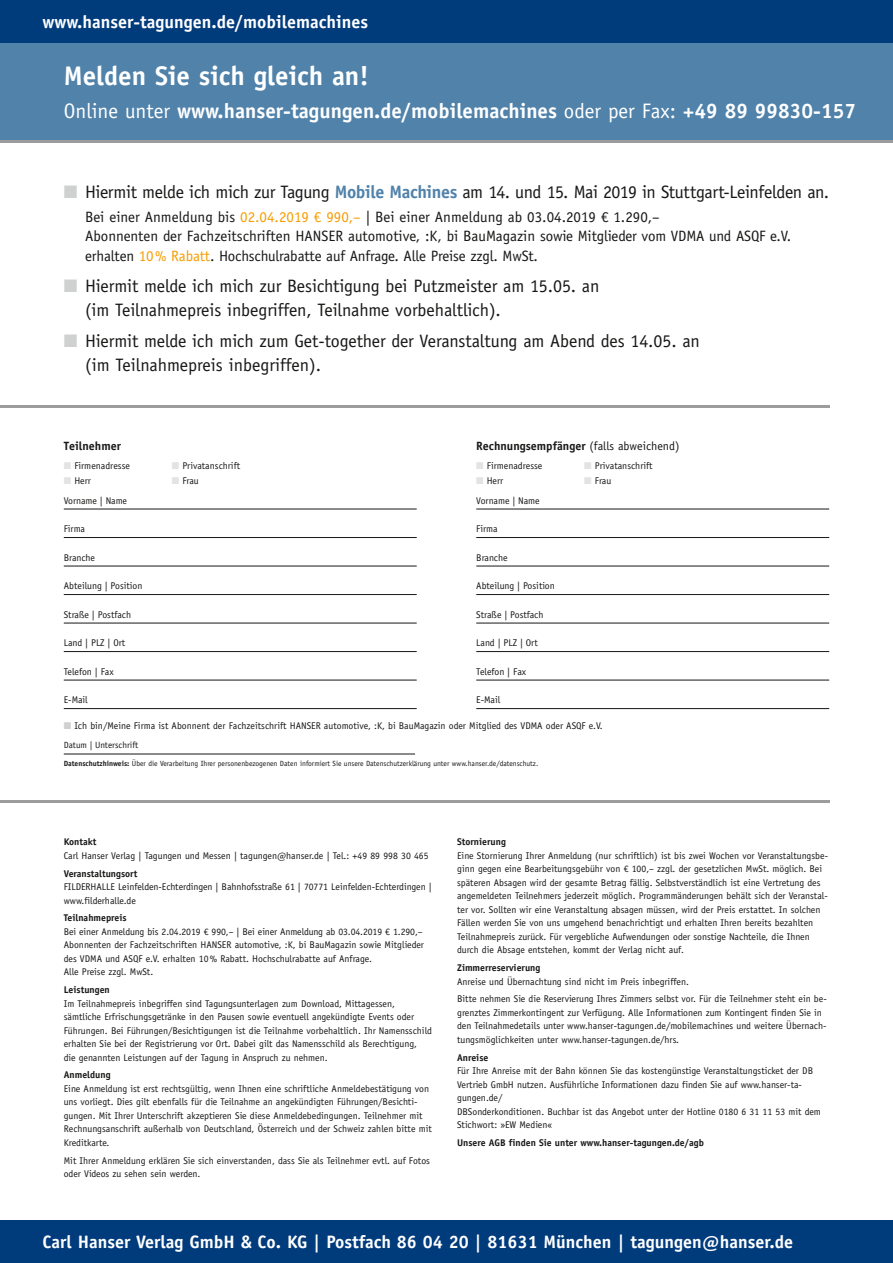
<style>
.page{position:relative;width:893px;height:1263px;background:#fff}
.page>*{position:absolute;margin:0;border:0;box-sizing:border-box;transform-origin:0 0}
.t1{font:700 27px "Officina Sans Std";color:#fff}
.t2{font:700 21px "Officina Sans Std";color:#fff}
.t3{font:18px/24px "Officina Sans Std";letter-spacing:-.005em;color:#181716}
.t4{font:700 18px "Officina Sans Std";color:#fff}
.t5{font:18px "Officina Sans Std";letter-spacing:-.025em;color:#181716}
.t6{font:15px/19.5px "Officina Sans Std";color:#181716}
.t7{font:700 12px "Officina Sans Std";color:#181716}
.t8{font:9.75px/13.5px "Officina Sans Std";color:#181716}
.t9{font:700 9.75px "Officina Sans Std";color:#181716}
.t10{font:9.75px "Officina Sans Std";letter-spacing:-.02em;color:#181716}
.t11{font:9px "Officina Sans Std";color:#181716}
.t12{font:7.5px "Officina Sans Std";color:#181716}
.s1{font-weight:400}
.s2{color:#cfd0d0}
.s3{font-weight:700;color:#5082aa}
.s4{color:#f59d00}
.s5{color:#e3e3e3}
.s6{font-weight:700}
</style>
<div class="page">
<div style="left:0;top:0;width:893px;height:140px;background:#5082aa"></div>
<div style="left:0;top:0;width:893px;height:43px;background:#003b7c"></div>
<hr style="left:0;top:800px;width:829px;height:2px;background:#9c9c9d">
<hr style="left:0;top:140px;width:893px;height:2px;background:#9c9c9d">
<hr style="left:64px;top:754px;width:351px;height:1px;background:#181716">
<hr style="left:64px;top:566px;width:353px;height:1px;background:#181716">
<hr style="left:64px;top:594px;width:353px;height:1px;background:#181716">
<hr style="left:64px;top:623px;width:353px;height:1px;background:#181716">
<hr style="left:64px;top:651px;width:353px;height:1px;background:#181716">
<hr style="left:64px;top:680px;width:353px;height:1px;background:#181716">
<hr style="left:64px;top:537px;width:353px;height:1px;background:#181716">
<hr style="left:64px;top:509px;width:353px;height:1px;background:#181716">
<hr style="left:64px;top:708px;width:353px;height:1px;background:#181716">
<hr style="left:476px;top:566px;width:353px;height:1px;background:#181716">
<hr style="left:476px;top:594px;width:353px;height:1px;background:#181716">
<hr style="left:476px;top:623px;width:353px;height:1px;background:#181716">
<hr style="left:476px;top:651px;width:353px;height:1px;background:#181716">
<hr style="left:476px;top:680px;width:353px;height:1px;background:#181716">
<hr style="left:476px;top:537px;width:353px;height:1px;background:#181716">
<hr style="left:476px;top:509px;width:353px;height:1px;background:#181716">
<hr style="left:476px;top:708px;width:353px;height:1px;background:#181716">
<hr style="left:0;top:405px;width:829px;height:2px;background:#9c9c9d">
<div style="left:0;top:1220px;width:893px;height:43px;background:#003b7c"></div>
<h3 class="t4" style="left:43px;top:10px;width:327px">www.hanser-tagungen.de/mobilemachines</h3>
<h1 class="t1" style="left:64px;top:59px;width:307px">Melden Sie sich gleich an!</h1>
<h2 class="t2" style="left:64px;top:97px;width:794px"><span class="s1">Online unter</span> www.hanser-tagungen.de/mobilemachines <span class="s1">oder per Fax:</span> +49 89 99830-157</h2>
<h3 class="t5" style="left:64px;top:181px;width:767px"><span class="s2">■</span> Hiermit melde ich mich zur Tagung <span class="s3">Mobile Machines</span> am 14. und 15. Mai 2019 in Stuttgart-Leinfelden an.</h3>
<p class="t6" style="left:85px;top:207px;width:708px">Bei einer Anmeldung bis <span class="s4">02.04.2019 € 990,–</span> | Bei einer Anmeldung ab 03.04.2019 € 1.290,–<br>Abonnenten der Fachzeitschriften HANSER automotive, :K, bi BauMagazin sowie Mitglieder vom VDMA und ASQF e.V. erhalten <span class="s4">10% Rabatt</span>. Hochschulrabatte auf Anfrage. Alle Preise zzgl. MwSt.</p>
<h3 class="t3" style="left:85px;top:274px;width:516px;text-indent:-21px"><span class="s2">■</span> Hiermit melde ich mich zur Besichtigung bei Putzmeister am 15.05. an (im Teilnahmepreis inbegriffen, Teilnahme vorbehaltlich).</h3>
<h3 class="t3" style="left:85px;top:329px;width:616px;text-indent:-21px"><span class="s2">■</span> Hiermit melde ich mich zum Get-together der Veranstaltung am Abend des 14.05. an (im Teilnahmepreis inbegriffen).</h3>
<p class="t7" style="left:64px;top:439px;width:59px">Teilnehmer</p>
<p class="t8" style="left:64px;top:459px;width:68px"><span class="s5">■</span> Firmenadresse</p>
<p class="t8" style="left:172px;top:459px;width:70px"><span class="s5">■</span> Privatanschrift</p>
<p class="t8" style="left:64px;top:474px;width:29px"><span class="s5">■</span> Herr</p>
<p class="t8" style="left:172px;top:474px;width:29px"><span class="s5">■</span> Frau</p>
<p class="t10" style="left:64px;top:495px;width:65px">Vorname | Name</p>
<p class="t8" style="left:64px;top:522px;width:23px">Firma</p>
<p class="t8" style="left:64px;top:551px;width:33px">Branche</p>
<p class="t8" style="left:64px;top:579px;width:80px">Abteilung | Position</p>
<p class="t8" style="left:64px;top:608px;width:69px">Straße | Postfach</p>
<p class="t8" style="left:64px;top:636px;width:63px">Land | PLZ | Ort</p>
<p class="t8" style="left:64px;top:665px;width:51px">Telefon | Fax</p>
<p class="t8" style="left:64px;top:693px;width:26px">E-Mail</p>
<p class="t7" style="left:476px;top:439px;width:205px">Rechnungsempfänger <span class="s1">(falls abweichend)</span></p>
<p class="t8" style="left:476px;top:459px;width:68px"><span class="s5">■</span> Firmenadresse</p>
<p class="t8" style="left:584px;top:459px;width:70px"><span class="s5">■</span> Privatanschrift</p>
<p class="t8" style="left:476px;top:474px;width:29px"><span class="s5">■</span> Herr</p>
<p class="t8" style="left:584px;top:474px;width:29px"><span class="s5">■</span> Frau</p>
<p class="t10" style="left:476px;top:495px;width:65px">Vorname | Name</p>
<p class="t8" style="left:476px;top:522px;width:23px">Firma</p>
<p class="t8" style="left:476px;top:551px;width:33px">Branche</p>
<p class="t8" style="left:476px;top:579px;width:80px">Abteilung | Position</p>
<p class="t8" style="left:476px;top:608px;width:69px">Straße | Postfach</p>
<p class="t8" style="left:476px;top:636px;width:63px">Land | PLZ | Ort</p>
<p class="t8" style="left:476px;top:665px;width:51px">Telefon | Fax</p>
<p class="t8" style="left:476px;top:693px;width:26px">E-Mail</p>
<p class="t8" style="left:64px;top:718px;width:541px"><span class="s2">■</span> Ich bin/Meine Firma ist Abonnent der Fachzeitschrift HANSER automotive, :K, bi BauMagazin oder Mitglied des VDMA oder ASQF e.V.</p>
<p class="t11" style="left:64px;top:739px;width:76px">Datum | Unterschrift</p>
<p class="t12" style="left:64px;top:759px;width:476px"><span class="s6">Datenschutzhinweis:</span> Über die Verarbeitung Ihrer personenbezogenen Daten informiert Sie unsere Datenschutzerklärung unter www.hanser.de/datenschutz.</p>
<p class="t9" style="left:64px;top:836px;width:34px">Kontakt</p>
<p class="t8" style="left:64px;top:849px;width:366px">Carl Hanser Verlag | Tagungen und Messen | tagungen@hanser.de | Tel.: +49 89 998 30 465</p>
<p class="t9" style="left:64px;top:867px;width:75px">Veranstaltungsort</p>
<p class="t8" style="left:64px;top:880px;width:370px">FILDERHALLE Leinfelden-Echterdingen | Bahnhofsstraße 61 | 70771 Leinfelden-Echterdingen | www.filderhalle.de</p>
<p class="t9" style="left:64px;top:912px;width:64px">Teilnahmepreis</p>
<p class="t8" style="left:64px;top:925px;width:362px">Bei einer Anmeldung bis 2.04.2019 € 990,– | Bei einer Anmeldung ab 03.04.2019 € 1.290,– Abonnenten der Fachzeitschriften HANSER automotive, :K, bi BauMagazin sowie Mitglieder des VDMA und ASQF e.V. erhalten 10% Rabatt. Hochschulrabatte auf Anfrage.<br>Alle Preise zzgl. MwSt.</p>
<p class="t9" style="left:64px;top:984px;width:48px">Leistungen</p>
<p class="t8" style="left:64px;top:996px;width:370px">Im Teilnahmepreis inbegriffen sind Tagungsunterlagen zum Download, Mittagessen, sämtliche Erfrischungsgetränke in den Pausen sowie eventuell angekündigte Events oder Führungen. Bei Führungen/Besichtigungen ist die Teilnahme vorbehaltlich. Ihr Namensschild erhalten Sie bei der Registrierung vor Ort. Dabei gilt das Namensschild als Berechtigung,<br>die genannten Leistungen auf der Tagung in Anspruch zu nehmen.</p>
<p class="t9" style="left:64px;top:1069px;width:48px">Anmeldung</p>
<p class="t8" style="left:64px;top:1082px;width:370px">Eine Anmeldung ist erst rechtsgültig, wenn Ihnen eine schriftliche Anmeldebestätigung von uns vorliegt. Dies gilt ebenfalls für die Teilnahme an angekündigten Führungen/Besichti&shy;gungen. Mit Ihrer Unterschrift akzeptieren Sie diese Anmeldebedingungen. Teilnehmer mit Rechnungsanschrift außerhalb von Deutschland, Österreich und der Schweiz zahlen bitte mit Kreditkarte.</p>
<p class="t8" style="left:64px;top:1154px;width:368px">Mit Ihrer Anmeldung erklären Sie sich einverstanden, dass Sie als Teilnehmer evtl. auf Fotos oder Videos zu sehen sein werden.</p>
<p class="t9" style="left:457px;top:836px;width:50px">Stornierung</p>
<p class="t8" style="left:457px;top:849px;width:372px">Eine Stornierung Ihrer Anmeldung (nur schriftlich) ist bis zwei Wochen vor Veranstaltungsbe&shy;ginn gegen eine Bearbeitungsgebühr von € 100,– zzgl. der gesetzlichen MwSt. möglich. Bei späteren Absagen wird der gesamte Betrag fällig. Selbstverständlich ist eine Vertretung des angemeldeten Teilnehmers jederzeit möglich. Programmänderungen behält sich der Veranstal&shy;ter vor. Sollten wir eine Veranstaltung absagen müssen, wird der Preis erstattet. In solchen Fällen werden Sie von uns umgehend benachrichtigt und erhalten Ihren bereits bezahlten Teilnahmepreis zurück. Für vergebliche Aufwendungen oder sonstige Nachteile, die Ihnen durch die Absage entstehen, kommt der Verlag nicht auf.</p>
<p class="t9" style="left:457px;top:962px;width:85px">Zimmerreservierung</p>
<p class="t8" style="left:457px;top:972px;width:371px;line-height:17.7px">Anreise und Übernachtung sind nicht im Preis inbegriffen.<br>Bitte nehmen Sie die Reservierung Ihres Zimmers selbst vor. Für die Teilnehmer steht ein be-</p>
<p class="t8" style="left:457px;top:1006px;width:371px">grenztes Zimmerkontingent zur Verfügung. Alle Informationen zum Kontingent finden Sie in den Teilnahmedetails unter www.hanser-tagungen.de/mobilemachines und weitere Übernach&shy;tungsmöglichkeiten unter www.hanser-tagungen.de/hrs.</p>
<p class="t9" style="left:457px;top:1051px;width:33px">Anreise</p>
<p class="t8" style="left:457px;top:1064px;width:365px">Für Ihre Anreise mit der Bahn können Sie das kostengünstige Veranstaltungsticket der DB Vertrieb GmbH nutzen. Ausführliche Informationen dazu finden Sie auf www.hanser-ta&shy;gungen.de/<br>DBSonderkonditionen. Buchbar ist das Angebot unter der Hotline 0180 6 31 11 53 mit dem Stichwort: »EW Medien«</p>
<p class="t9" style="left:457px;top:1136px;width:248px">Unsere AGB finden Sie unter www.hanser-tagungen.de/agb</p>
<h3 class="t4" style="left:43px;top:1231px;width:752px">Carl Hanser Verlag GmbH &amp; Co. KG | Postfach 86 04 20 | 81631 München | tagungen@hanser.de</h3>
</div>
